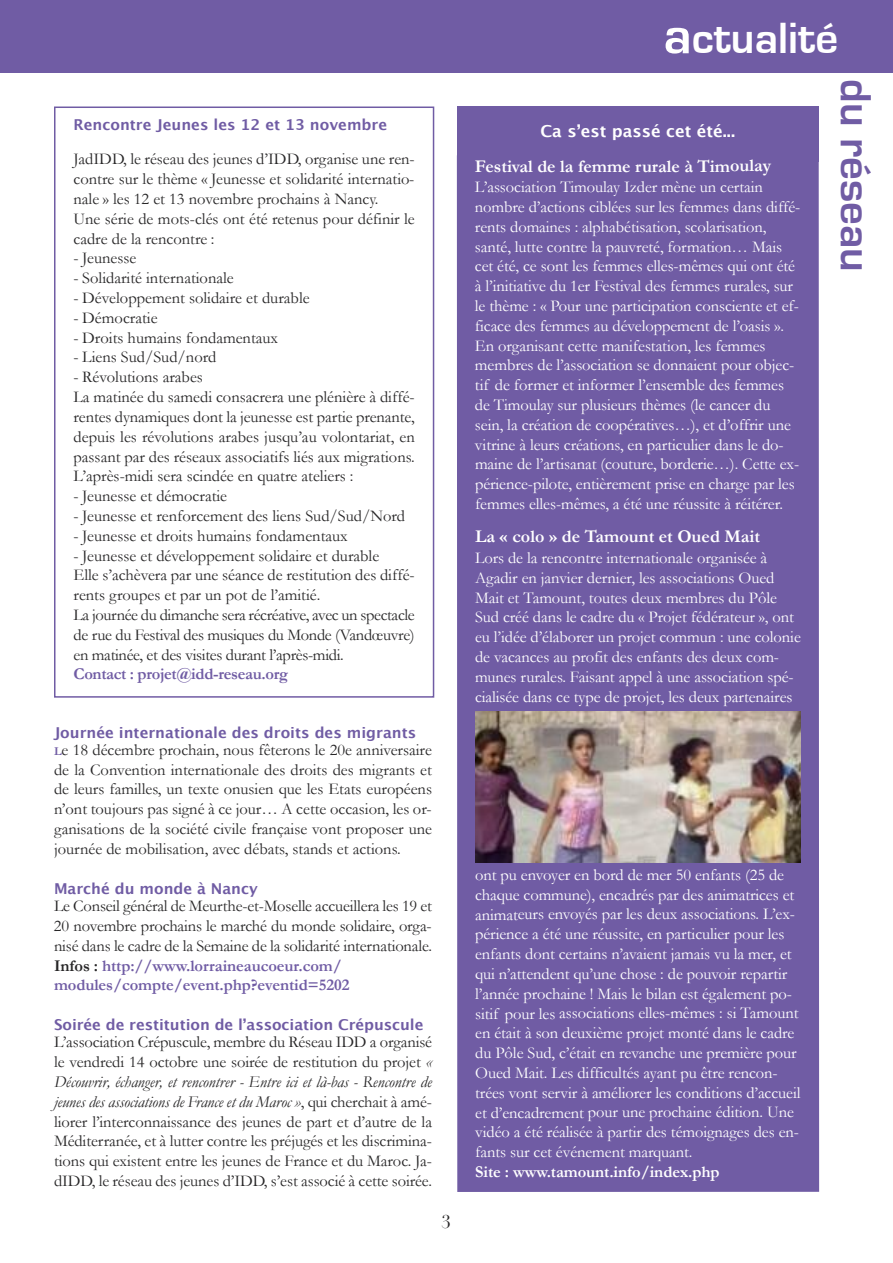
<style>
.page{position:relative;width:893px;height:1263px;background:#fff}
.page>*{position:absolute;margin:0;border:0;box-sizing:border-box;transform-origin:0 0}
.t1{font:700 45px "Eurostile";color:#fff}
.t2{font:700 45px "Eurostile";color:#705ca4}
.t3{font:700 18px "Garamond";color:#fff}
.t4{font:18px "Didot";color:#272627}
.t5{font:16.5px/19.8px "Garamond";letter-spacing:-.005em;color:#fff}
.t6{font:16.5px/19.8px "Garamond";color:#272627}
.t7{font:16.5px/19.8px "Garamond";letter-spacing:-.02em;color:#272627}
.t8{font:700 16.5px "Garamond";letter-spacing:-.005em;color:#fff}
.t9{font:700 16.5px "Garamond";letter-spacing:-.02em;color:#705ca4}
.t10{font:700 16.5px "Lucida Grande";color:#fff}
.t11{font:700 15px "Lucida Grande";color:#705ca4}
.s1{font-weight:700;font-size:12px;color:#705ca4}
.s2{font-weight:700}
.s3{font-weight:700;color:#705ca4}
.s4{font-style:italic}
.s5{font-size:54px}
</style>
<div class="page">
<div style="left:457px;top:107px;width:362px;height:55px;background:#705ca4"></div>
<div style="left:0;top:0;width:893px;height:73px;background:#705ca4"></div>
<div style="left:457px;top:155px;width:362px;height:1037px;background:#705ca4"></div>
<div style="left:54px;top:107px;width:380px;height:591px;border:2px solid #705ca4"></div>
<img style="left:476px;top:711px;width:324px;height:152px">
<p class="t11" style="left:73px;top:116px;width:315px">Rencontre Jeunes les 12 et 13 novembre</p>
<p class="t6" style="left:73px;top:150px;width:343px">JadIDD, le réseau des jeunes d’IDD, organise une ren&shy;contre sur le thème « Jeunesse et solidarité internatio&shy;nale » les 12 et 13 novembre prochains à Nancy.<br>Une série de mots-clés ont été retenus pour définir le cadre de la rencontre :</p>
<p class="t6" style="left:73px;top:249px;width:64px">- Jeunesse</p>
<p class="t6" style="left:73px;top:268px;width:162px">- Solidarité internationale</p>
<p class="t6" style="left:73px;top:288px;width:238px">- Développement solidaire et durable</p>
<p class="t6" style="left:73px;top:308px;width:86px">- Démocratie</p>
<p class="t6" style="left:73px;top:328px;width:206px">- Droits humains fondamentaux</p>
<p class="t6" style="left:73px;top:348px;width:144px">- Liens Sud/Sud/nord</p>
<p class="t6" style="left:73px;top:367px;width:343px">- Révolutions arabes<br>La matinée du samedi consacrera une plénière à diffé&shy;rentes dynamiques dont la jeunesse est partie prenante, depuis les révolutions arabes jusqu’au volontariat, en passant par des réseaux associatifs liés aux migrations.<br>L’après-midi sera scindée en quatre ateliers :</p>
<p class="t6" style="left:73px;top:486px;width:155px">- Jeunesse et démocratie</p>
<p class="t6" style="left:74px;top:506px;width:333px">- Jeunesse et renforcement des liens Sud/Sud/Nord</p>
<p class="t6" style="left:74px;top:526px;width:276px">- Jeunesse et droits humains fondamentaux</p>
<p class="t7" style="left:74px;top:546px;width:343px">- Jeunesse et développement solidaire et durable<br>Elle s’achèvera par une séance de restitution des diffé&shy;rents groupes et par un pot de l’amitié.<br>La journée du dimanche sera récréative, avec un spectacle de rue du Festival des musiques du Monde (Vandœuvre) en matinée, et des visites durant l’après-midi.</p>
<p class="t9" style="left:74px;top:665px;width:216px">Contact : projet@idd-reseau.org</p>
<p class="t11" style="left:54px;top:723px;width:364px">Journée internationale des droits des migrants</p>
<p class="t6" style="left:54px;top:740px;width:380px;text-align:justify"><span class="s1">L</span>e 18 décembre prochain, nous fêterons le 20e anniversaire de la Convention internationale des droits des migrants et de leurs familles, un texte onusien que les Etats européens n’ont toujours pas signé à ce jour… A cette occasion, les or&shy;ganisations de la société civile française vont proposer une journée de mobilisation, avec débats, stands et actions.</p>
<p class="t11" style="left:54px;top:880px;width:205px">Marché du monde à Nancy</p>
<p class="t6" style="left:54px;top:896px;width:380px">Le Conseil général de Meurthe-et-Moselle accueillera les 19 et 20 novembre prochains le marché du monde solidaire, orga&shy;nisé dans le cadre de la Semaine de la solidarité internationale.<br><span class="s2">Infos :</span> <span class="s3">http://www.lorraineaucoeur.com/ modules/compte/event.php?eventid=5202</span></p>
<p class="t11" style="left:54px;top:1016px;width:371px">Soirée de restitution de l’association Crépuscule</p>
<p class="t6" style="left:54px;top:1032px;width:380px;text-align:justify">L’association Crépuscule, membre du Réseau IDD a organisé le vendredi 14 octobre une soirée de restitution du projet <span class="s4">« Découvrir, échanger, et rencontrer - Entre ici et là-bas - Rencontre de jeunes des associations de France et du Maroc »</span>, qui cherchait à amé&shy;liorer l’interconnaissance des jeunes de part et d’autre de la Méditerranée, et à lutter contre les préjugés et les discrimina&shy;tions qui existent entre les jeunes de France et du Maroc. Ja&shy;dIDD, le réseau des jeunes d’IDD, s’est associé à cette soirée.</p>
<p class="t4" style="left:442px;top:1211px;width:11px">3</p>
<h1 class="t1" style="left:663px;top:17px;width:176px"><span class="s5">a</span>ctualité</h1>
<p class="t10" style="left:540px;top:121px;width:196px">Ca s’est passé cet été...</p>
<p class="t3" style="left:475px;top:156px;width:298px">Festival de la femme rurale à Timoulay</p>
<p class="t5" style="left:475px;top:177px;width:327px">L’association Timoulay Izder mène un certain nombre d’actions ciblées sur les femmes dans diffé&shy;rents domaines : alphabétisation, scolarisation, santé, lutte contre la pauvreté, formation… Mais cet été, ce sont les femmes elles-mêmes qui ont été à l’initiative du 1er Festival des femmes rurales, sur le thème : « Pour une participation consciente et ef&shy;ficace des femmes au développement de l’oasis ».<br>En organisant cette manifestation, les femmes membres de l’association se donnaient pour objec&shy;tif de former et informer l’ensemble des femmes de Timoulay sur plusieurs thèmes (le cancer du sein, la création de coopératives…), et d’offrir une vitrine à leurs créations, en particulier dans le do&shy;maine de l’artisanat (couture, borderie…). Cette ex&shy;périence-pilote, entièrement prise en charge par les femmes elles-mêmes, a été une réussite à réitérer.</p>
<p class="t3" style="left:475px;top:527px;width:287px">La « colo » de Tamount et Oued Mait</p>
<p class="t5" style="left:475px;top:548px;width:327px">Lors de la rencontre internationale organisée à Agadir en janvier dernier, les associations Oued Mait et Tamount, toutes deux membres du Pôle Sud créé dans le cadre du « Projet fédérateur », ont eu l’idée d’élaborer un projet commun : une colonie de vacances au profit des enfants des deux com&shy;munes rurales. Faisant appel à une association spé&shy;cialisée dans ce type de projet, les deux partenaires</p>
<h1 class="t2" style="left:877px;top:79px;width:194px;rotate:90deg">du réseau</h1>
<p class="t5" style="left:475px;top:865px;width:327px">ont pu envoyer en bord de mer 50 enfants (25 de chaque commune), encadrés par des animatrices et animateurs envoyés par les deux associations. L’ex&shy;périence a été une réussite, en particulier pour les enfants dont certains n’avaient jamais vu la mer, et qui n’attendent qu’une chose : de pouvoir repartir l’année prochaine ! Mais le bilan est également po&shy;sitif pour les associations elles-mêmes : si Tamount en était à son deuxième projet monté dans le cadre du Pôle Sud, c’était en revanche une première pour Oued Mait. Les difficultés ayant pu être rencon&shy;trées vont servir à améliorer les conditions d’accueil et d’encadrement pour une prochaine édition. Une vidéo a été réalisée à partir des témoignages des en&shy;fants sur cet événement marquant.</p>
<p class="t8" style="left:475px;top:1163px;width:246px">Site : www.tamount.info/index.php</p>
</div>
